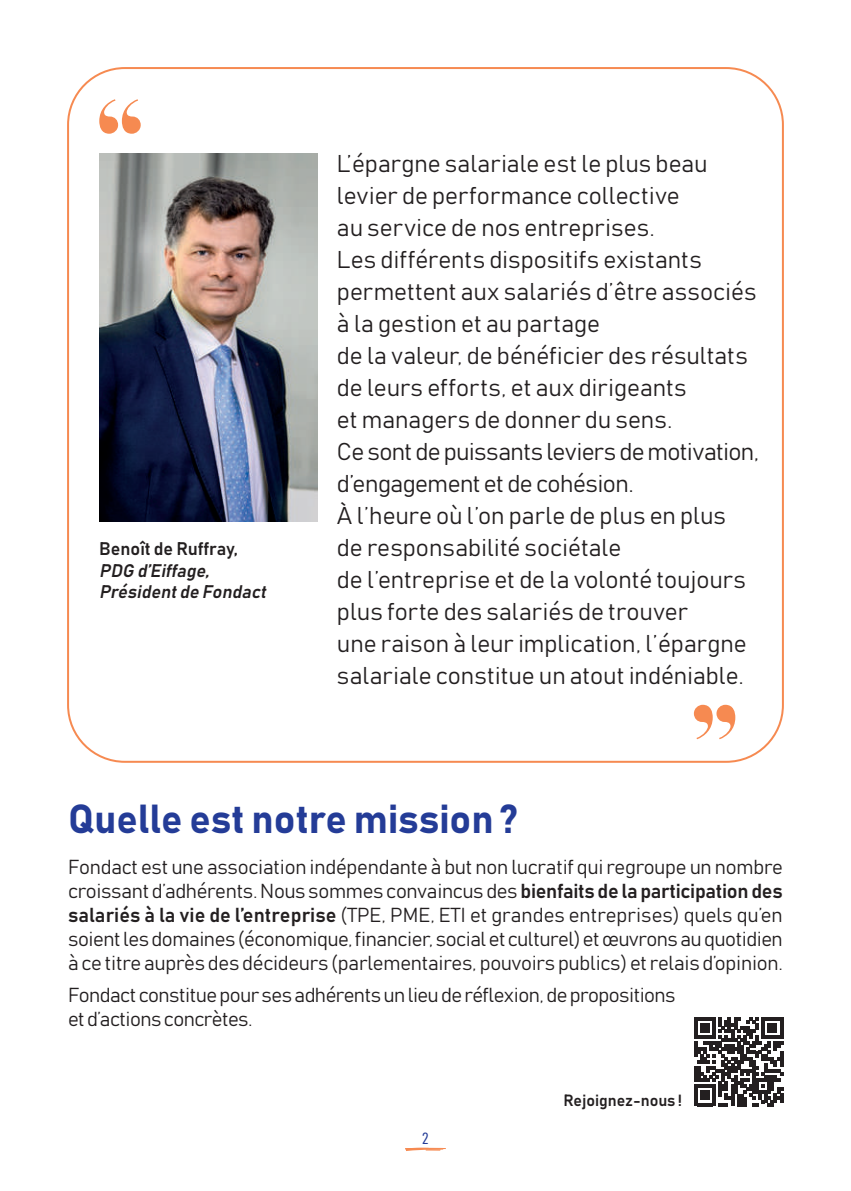
<style>
.page{position:relative;width:851px;height:1191px;background:#fff}
.page>*{position:absolute;margin:0;border:0;box-sizing:border-box;transform-origin:0 0}
.t1{font:40px "Bahnschrift";color:#243c97}
.t2{font:24px/32px "Bahnschrift";color:#231f20}
.t3{font:20px/24px "Bahnschrift";letter-spacing:-.025em;color:#231f20;text-align:justify}
.t4{font:italic 18px/21.4px "Bahnschrift";color:#231f20}
.t5{font:18px "Bahnschrift";color:#231f20}
.t6{font:16px "Bahnschrift";color:#231f20}
.t7{font:16px "Bahnschrift";color:#243c97}
</style>
<div class="page">
<svg style="left:405px;top:1148px;width:41px;height:3px"></svg>
<img style="left:99px;top:153px;width:218px;height:369px">
<svg style="left:99px;top:99px;width:42px;height:35px"></svg>
<svg style="left:693px;top:705px;width:42px;height:34px"></svg>
<svg style="left:694px;top:1017px;width:89px;height:89px"></svg>
<p class="t5" style="left:99px;top:537px;width:140px">Benoît de Ruffray,</p>
<p class="t4" style="left:99px;top:559px;width:172px">PDG d’Eiffage,<br>Présidentde Fondact</p>
<p class="t2" style="left:337px;top:147px;width:424px">L’épargne salariale est le plus beau levier de performance collective<br>au service de nos entreprises.<br>Les différents dispositifs existants permettent aux salariés d’être associés à la gestion et au partage<br>de la valeur, de bénéficier des résultats de leurs efforts, et aux dirigeants<br>et managers de donner du sens.<br>Ce sont de puissants leviers de motivation, d’engagement et de cohésion.<br>À l’heure où l’on parle de plus en plus<br>de responsabilité sociétale<br>de l’entreprise et de la volonté toujours plus forte des salariés de trouver<br>une raison à leur implication, l’épargne salariale constitue un atout indéniable.</p>
<h1 class="t1" style="left:68px;top:793px;width:451px">Quelle est notre mission ?</h1>
<p class="t3" style="left:68px;top:854px;width:716px">Fondact est une association indépendante à but non lucratif qui regroupe un nombre croissant d’adhérents. Nous sommes convaincus des bienfaits de la participation des salariés à la vie de l’entreprise (TPE, PME, ETI et grandes entreprises) quels qu’en soient les domaines (économique, financier, social et culturel) et œuvrons au quotidien à ce titre auprès des décideurs (parlementaires, pouvoirs publics) et relais d’opinion.</p>
<p class="t3" style="left:68px;top:983px;width:609px">Fondact constitue pour ses adhérents un lieu de réflexion, de propositions et d’actions concrètes.</p>
<p class="t7" style="left:422px;top:1128px;width:8px">2</p>
<p class="t6" style="left:563px;top:1090px;width:120px">Rejoignez-nous !</p>
</div>
